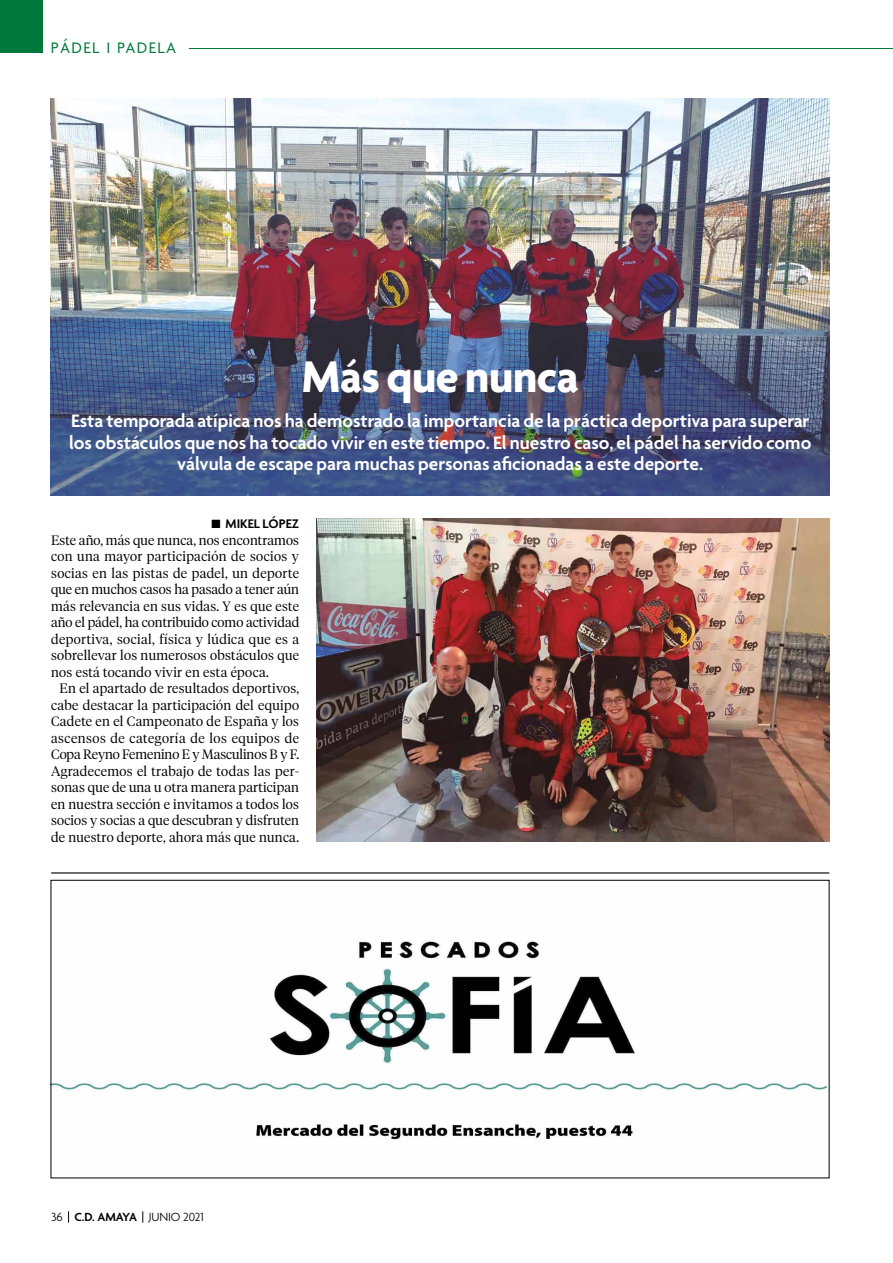
<style>
.page{position:relative;width:893px;height:1263px;background:#fff}
.page>*{position:absolute;margin:0;border:0;box-sizing:border-box;transform-origin:0 0}
.t1{font:700 48px "Agenda";letter-spacing:-.01em;color:#fff}
.t2{font:600 19.5px/21.8px "Agenda";color:#fff;text-align:center}
.t3{font:16.5px "Agenda";letter-spacing:.08em;color:#00793d}
.t4{font:300 13.5px/16.5px "Tiempos Headline";letter-spacing:.02em;color:#000;text-align:justify}
.t5{font:600 13.5px "Agenda";color:#000}
.t6{font:300 12.75px "Agenda";letter-spacing:-.01em;color:#000}
.s1{font-weight:600}
</style>
<div class="page">
<div style="left:0;top:0;width:43px;height:53px;background:#00793d"></div>
<img style="left:51px;top:99px;width:778px;height:396px">
<hr style="left:51px;top:48px;width:842px;height:1px;background:#00793d">
<div style="left:51px;top:38px;width:138px;height:19px;background:#fff"></div>
<img style="left:316px;top:519px;width:513px;height:323px">
<hr style="left:51px;top:872px;width:778px;height:1px;background:#000">
<img style="left:53px;top:941px;width:774px;height:199px">
<svg style="left:68px;top:1211px;width:1px;height:12px"></svg>
<svg style="left:143px;top:1211px;width:1px;height:12px"></svg>
<p class="t3" style="left:51px;top:39px;width:127px">PÁDEL I PADELA</p>
<h1 class="t1" style="left:302px;top:351px;width:279px">Más que nunca</h1>
<p class="t2" style="left:69px;top:411px;width:744px">Esta temporada atípica nos ha demostrado la importancia de la práctica deportiva para superar los obstáculos que nos ha tocado vivir en este tiempo. El nuestro caso, el pádel ha servido como válvula de escape para muchas personas aficionadas a este deporte.</p>
<p class="t5" style="left:211px;top:516px;width:89px">■ MIKEL LÓPEZ</p>
<p class="t4" style="left:51px;top:531px;width:250px">Este año, más que nunca, nos encontramos con una mayor participación de socios y socias en las pistas de padel, un deporte que en muchos casos ha pasado a tener aún más relevancia en sus vidas. Y es que este año el pádel, ha contribuido como actividad deportiva, social, física y lúdica que es a sobrellevar los numerosos obstáculos que nos está tocando vivir en esta época.</p>
<p class="t4" style="left:51px;top:679px;width:250px;text-indent:9px">En el apartado de resultados deportivos, cabe destacar la participación del equipo Cadete en el Campeonato de España y los ascensos de categoría de los equipos de Copa Reyno Femenino E y Masculinos B y F.<br>Agradecemos el trabajo de todas las per&shy;sonas que de una u otra manera participan en nuestra sección e invitamos a todos los socios y socias a que descubran y disfruten de nuestro deporte, ahora más que nunca.</p>
<p class="t6" style="left:51px;top:1210px;width:154px">36 <span class="s1">C.D. AMAYA</span> JUNIO 2021</p>
</div>
